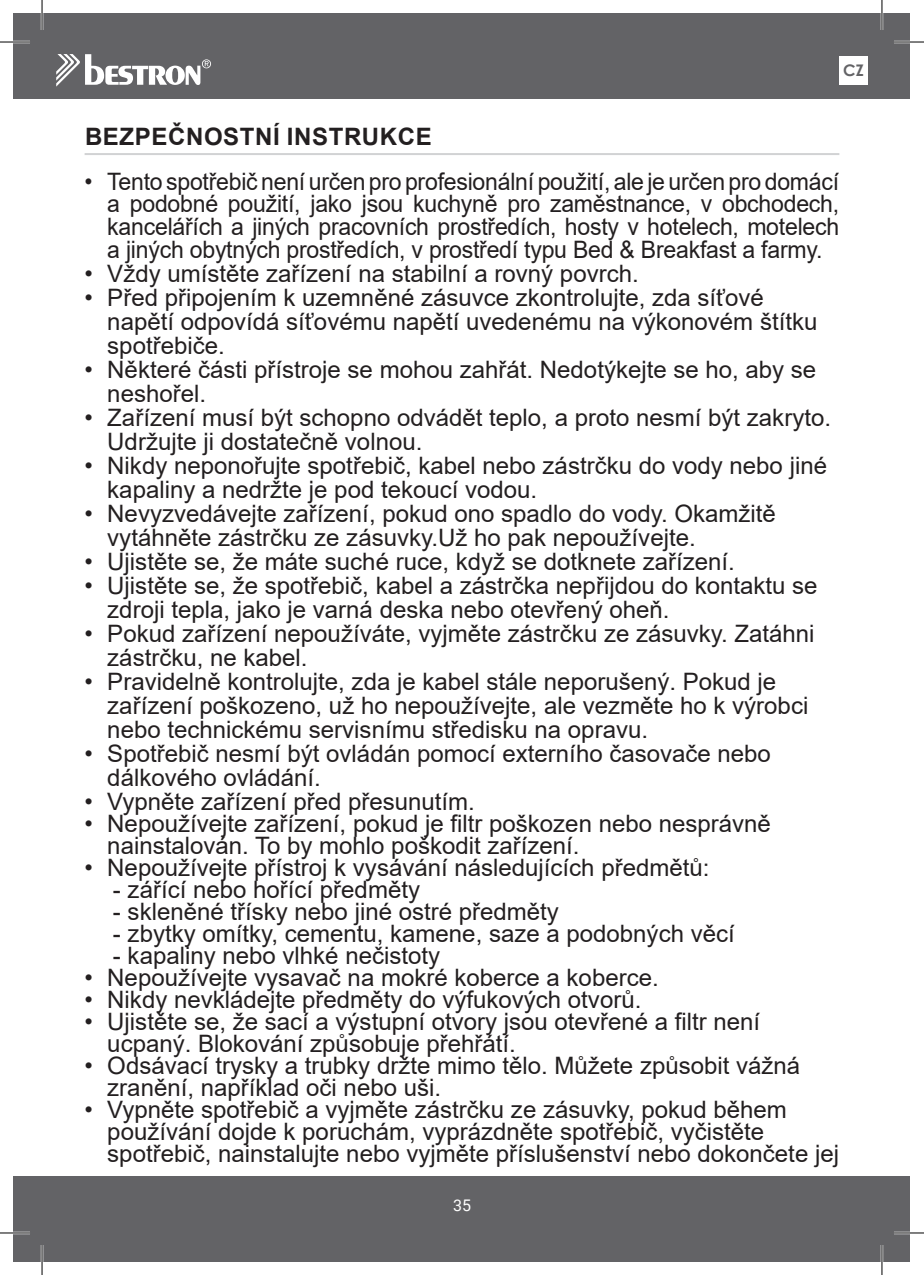
<style>
.page{position:relative;width:924px;height:1275px;background:#fff}
.page>*{position:absolute;margin:0;border:0;box-sizing:border-box;transform-origin:0 0}
.t1{font:24px/24px "Arial";color:#231f20}
.t2{font:24px/22.6px "Arial";color:#231f20;text-align:justify;scale:.96 1}
.t3{font:700 24px "Arial";letter-spacing:.025em;color:#231f20}
.t4{font:700 16px "Century Gothic";color:#636366}
.t5{font:16px "Roboto";color:#fff}
</style>
<div class="page">
<div style="left:14px;top:14px;width:895px;height:85px;background:#636366"></div>
<div style="left:14px;top:1176px;width:895px;height:85px;background:#636366"></div>
<svg style="left:56px;top:54px;width:155px;height:33px"></svg>
<div style="left:839px;top:56px;width:28px;height:29px;background:#fff"></div>
<hr style="left:85px;top:153px;width:754px;height:2px;background:#d1d2d4">
<hr style="left:0;top:41px;width:30px;height:2px;background:#fff">
<hr style="left:893px;top:41px;width:30px;height:2px;background:#fff">
<hr style="left:0;top:1231px;width:30px;height:3px;background:#fff">
<hr style="left:893px;top:1231px;width:30px;height:3px;background:#fff">
<hr style="left:41px;top:0;width:2px;height:30px;background:#fff">
<hr style="left:41px;top:1245px;width:2px;height:30px;background:#fff">
<hr style="left:880px;top:0;width:2px;height:30px;background:#fff">
<hr style="left:880px;top:1245px;width:2px;height:30px;background:#fff">
<hr style="left:0;top:42px;width:30px;height:1px;background:#000">
<hr style="left:893px;top:42px;width:30px;height:1px;background:#000">
<hr style="left:0;top:1232px;width:30px;height:1px;background:#000">
<hr style="left:893px;top:1232px;width:30px;height:1px;background:#000">
<hr style="left:42px;top:0;width:1px;height:30px;background:#000">
<hr style="left:42px;top:1245px;width:1px;height:30px;background:#000">
<hr style="left:881px;top:0;width:1px;height:30px;background:#000">
<hr style="left:881px;top:1245px;width:1px;height:30px;background:#000">
<p class="t4" style="left:842px;top:58px;width:22px">CZ</p>
<p class="t3" style="left:85px;top:119px;width:348px">BEZPEČNOSTNÍ INSTRUKCE</p>
<p class="t2" style="left:107px;top:170px;width:763px;text-indent:-23px">• Tento spotřebič není určen pro profesionální použití, ale je určen pro domácí a podobné použití, jako jsou kuchyně pro zaměstnance, v obchodech, kancelářích a jiných pracovních prostředích, hosty v hotelech, motelech a jiných obytných prostředích, v prostředí typu Bed &amp; Breakfast a farmy.</p>
<p class="t1" style="left:85px;top:261px;width:555px">• Vždy umístěte zařízení na stabilní a rovný povrch.</p>
<p class="t1" style="left:107px;top:285px;width:711px;text-indent:-23px">• Před připojením k uzemněné zásuvce zkontrolujte, zda síťové napětí odpovídá síťovému napětí uvedenému na výkonovém štítku spotřebiče.</p>
<p class="t1" style="left:107px;top:357px;width:710px;text-indent:-23px">• Některé části přístroje se mohou zahřát. Nedotýkejte se ho, aby se neshořel.</p>
<p class="t1" style="left:107px;top:405px;width:725px;text-indent:-23px">• Zařízení musí být schopno odvádět teplo, a proto nesmí být zakryto.<br>Udržujte ji dostatečně volnou.</p>
<p class="t1" style="left:107px;top:453px;width:721px;text-indent:-23px">• Nikdy neponořujte spotřebič, kabel nebo zástrčku do vody nebo jiné kapaliny a nedržte je pod tekoucí vodou.</p>
<p class="t1" style="left:107px;top:501px;width:669px;text-indent:-23px">• Nevyzvedávejte zařízení, pokud ono spadlo do vody. Okamžitě vytáhněte zástrčku ze zásuvky.Už ho pak nepoužívejte.</p>
<p class="t1" style="left:85px;top:549px;width:651px">• Ujistěte se, že máte suché ruce, když se dotknete zařízení.</p>
<p class="t1" style="left:107px;top:573px;width:711px;text-indent:-23px">• Ujistěte se, že spotřebič, kabel a zástrčka nepřijdou do kontaktu se zdroji tepla, jako je varná deska nebo otevřený oheň.</p>
<p class="t1" style="left:107px;top:621px;width:708px;text-indent:-23px">• Pokud zařízení nepoužíváte, vyjměte zástrčku ze zásuvky. Zatáhni zástrčku, ne kabel.</p>
<p class="t1" style="left:107px;top:669px;width:702px;text-indent:-23px">• Pravidelně kontrolujte, zda je kabel stále neporušený. Pokud je zařízení poškozeno, už ho nepoužívejte, ale vezměte ho k výrobci nebo technickému servisnímu středisku na opravu.</p>
<p class="t1" style="left:107px;top:741px;width:664px;text-indent:-23px">• Spotřebič nesmí být ovládán pomocí externího časovače nebo dálkového ovládání.</p>
<p class="t1" style="left:85px;top:789px;width:391px">• Vypněte zařízení před přesunutím.</p>
<p class="t1" style="left:107px;top:812px;width:664px;line-height:22px;text-indent:-23px">• Nepoužívejte zařízení, pokud je filtr poškozen nebo nesprávně nainstalován. To by mohlo poškodit zařízení.</p>
<p class="t1" style="left:85px;top:855px;width:626px">• Nepoužívejte přístroj k vysávání následujících předmětů:</p>
<p class="t1" style="left:113px;top:877px;width:308px">- zářící nebo hořící předměty</p>
<p class="t1" style="left:113px;top:899px;width:447px">- skleněné třísky nebo jiné ostré předměty</p>
<p class="t1" style="left:113px;top:921px;width:623px">- zbytky omítky, cementu, kamene, saze a podobných věcí</p>
<p class="t1" style="left:113px;top:943px;width:328px">- kapaliny nebo vlhké nečistoty</p>
<p class="t1" style="left:85px;top:965px;width:575px">• Nepoužívejte vysavač na mokré koberce a koberce.</p>
<p class="t1" style="left:85px;top:987px;width:558px">• Nikdy nevkládejte předměty do výfukových otvorů.</p>
<p class="t1" style="left:107px;top:1010px;width:654px;line-height:22px;text-indent:-23px">• Ujistěte se, že sací a výstupní otvory jsou otevřené a filtr není ucpaný. Blokování způsobuje přehřátí.</p>
<p class="t1" style="left:107px;top:1054px;width:694px;line-height:22px;text-indent:-23px">• Odsávací trysky a trubky držte mimo tělo. Můžete způsobit vážná zranění, například oči nebo uši.</p>
<p class="t1" style="left:107px;top:1098px;width:733px;line-height:22px;text-indent:-23px">• Vypněte spotřebič a vyjměte zástrčku ze zásuvky, pokud během používání dojde k poruchám, vyprázdněte spotřebič, vyčistěte spotřebič, nainstalujte nebo vyjměte příslušenství nebo dokončete jej</p>
<p class="t5" style="left:453px;top:1193px;width:19px">35</p>
</div>
